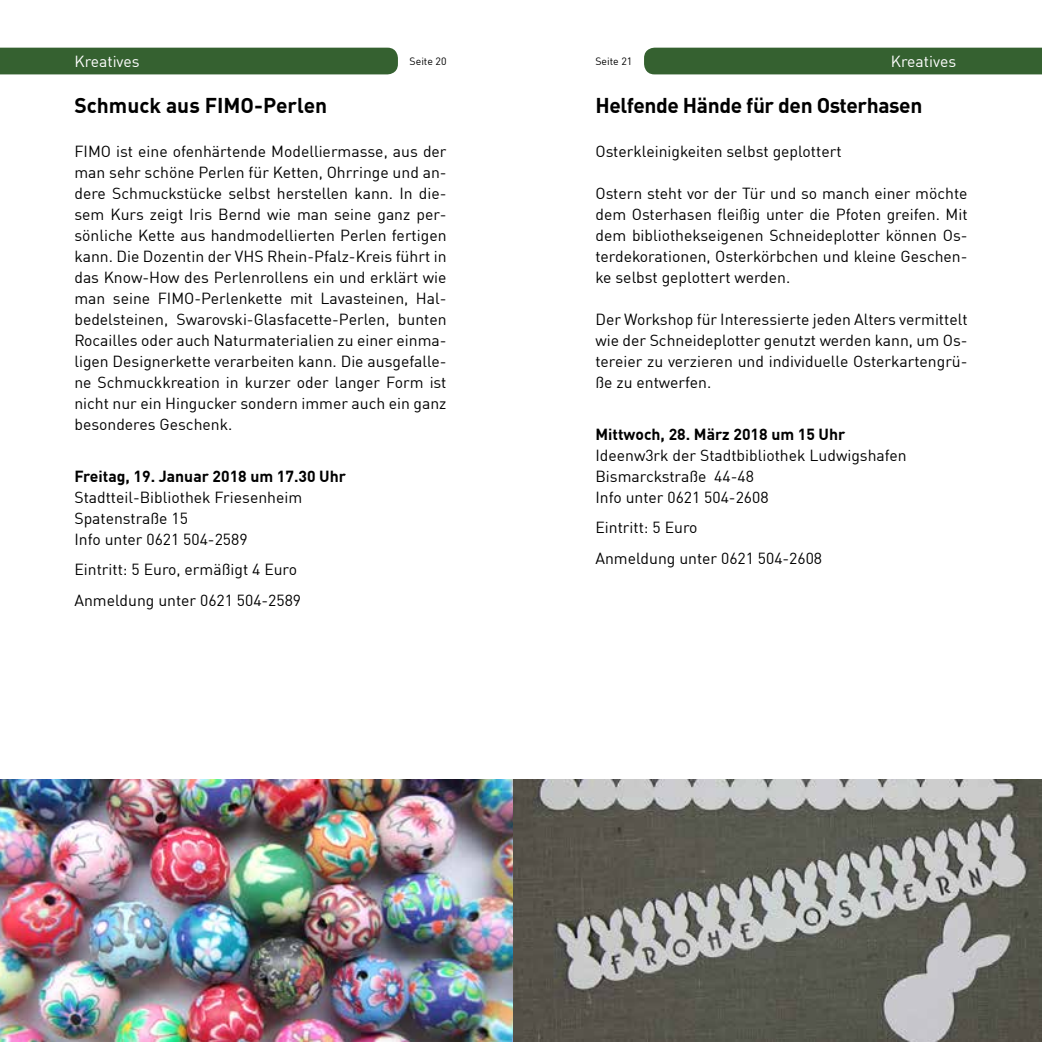
<style>
.page{position:relative;width:1042px;height:1042px;background:#fff}
.page>*{position:absolute;margin:0;border:0;box-sizing:border-box;transform-origin:0 0}
.t1{font:700 21px "DIN Offc";letter-spacing:-.02em;color:#000}
.t2{font:700 21px "DIN Offc";color:#000}
.t3{font:15.75px/21px "DIN Offc";color:#000}
.t4{font:700 15.75px "DIN Offc";color:#000}
.t5{font:15.75px "DIN Offc";color:#fff}
.t6{font:10.5px "DIN Offc";color:#000}
</style>
<div class="page">
<div style="left:0;top:48px;width:398px;height:26px;background:#356130"></div>
<div style="left:644px;top:48px;width:398px;height:26px;background:#356130"></div>
<img style="left:0;top:779px;width:514px;height:263px">
<img style="left:514px;top:779px;width:528px;height:263px">
<p class="t5" style="left:74px;top:52px;width:67px">Kreatives</p>
<p class="t6" style="left:409px;top:55px;width:38px">Seite 20</p>
<p class="t6" style="left:595px;top:55px;width:38px">Seite 21</p>
<p class="t5" style="left:891px;top:52px;width:67px">Kreatives</p>
<h1 class="t2" style="left:74px;top:91px;width:254px">Schmuck aus FIMO-Perlen</h1>
<p class="t3" style="left:74px;top:140px;width:374px;text-align:justify">FIMO ist eine ofenhärtende Modelliermasse, aus der man sehr schöne Perlen für Ketten, Ohrringe und an&shy;dere Schmuckstücke selbst herstellen kann. In die&shy;sem Kurs zeigt Iris Bernd wie man seine ganz per&shy;sönliche Kette aus handmodellierten Perlen fertigen kann. Die Dozentin der VHS Rhein-Pfalz-Kreis führt in das Know-How des Perlenrollens ein und erklärt wie man seine FIMO-Perlenkette mit Lavasteinen, Hal&shy;bedelsteinen, Swarovski-Glasfacette-Perlen, bunten Rocailles oder auch Naturmaterialien zu einer einma&shy;ligen Designerkette verarbeiten kann. Die ausgefalle&shy;ne Schmuckkreation in kurzer oder langer Form ist nicht nur ein Hingucker sondern immer auch ein ganz besonderes Geschenk.</p>
<p class="t4" style="left:74px;top:465px;width:273px">Freitag, 19. Januar 2018 um 17.30 Uhr</p>
<p class="t3" style="left:74px;top:486px;width:229px">Stadtteil-Bibliothek Friesenheim<br>Spatenstraße 15<br>Info unter 0621 504-2589</p>
<p class="t3" style="left:74px;top:554px;width:228px;line-height:31px">Eintritt: 5 Euro, ermäßigt 4 Euro<br>Anmeldung unter 0621 504-2589</p>
<h1 class="t1" style="left:595px;top:91px;width:328px">Helfende Hände für den Osterhasen</h1>
<p class="t3" style="left:595px;top:140px;width:248px">Osterkleinigkeiten selbst geplottert</p>
<p class="t3" style="left:595px;top:182px;width:374px;text-align:justify">Ostern steht vor der Tür und so manch einer möchte dem Osterhasen fleißig unter die Pfoten greifen. Mit dem bibliothekseigenen Schneideplotter können Os&shy;terdekorationen, Osterkörbchen und kleine Geschen&shy;ke selbst geplottert werden.</p>
<p class="t3" style="left:595px;top:308px;width:374px;text-align:justify">Der Workshop für Interessierte jeden Alters vermittelt wie der Schneideplotter genutzt werden kann, um Os&shy;tereier zu verzieren und individuelle Osterkartengrü&shy;ße zu entwerfen.</p>
<p class="t4" style="left:595px;top:423px;width:251px">Mittwoch, 28. März 2018 um 15 Uhr</p>
<p class="t3" style="left:595px;top:444px;width:313px">Ideenw3rk der Stadtbibliothek Ludwigshafen<br>Bismarckstraße 44-48<br>Info unter 0621 504-2608</p>
<p class="t3" style="left:595px;top:512px;width:228px;line-height:31px">Eintritt: 5 Euro<br>Anmeldung unter 0621 504-2608</p>
</div>
